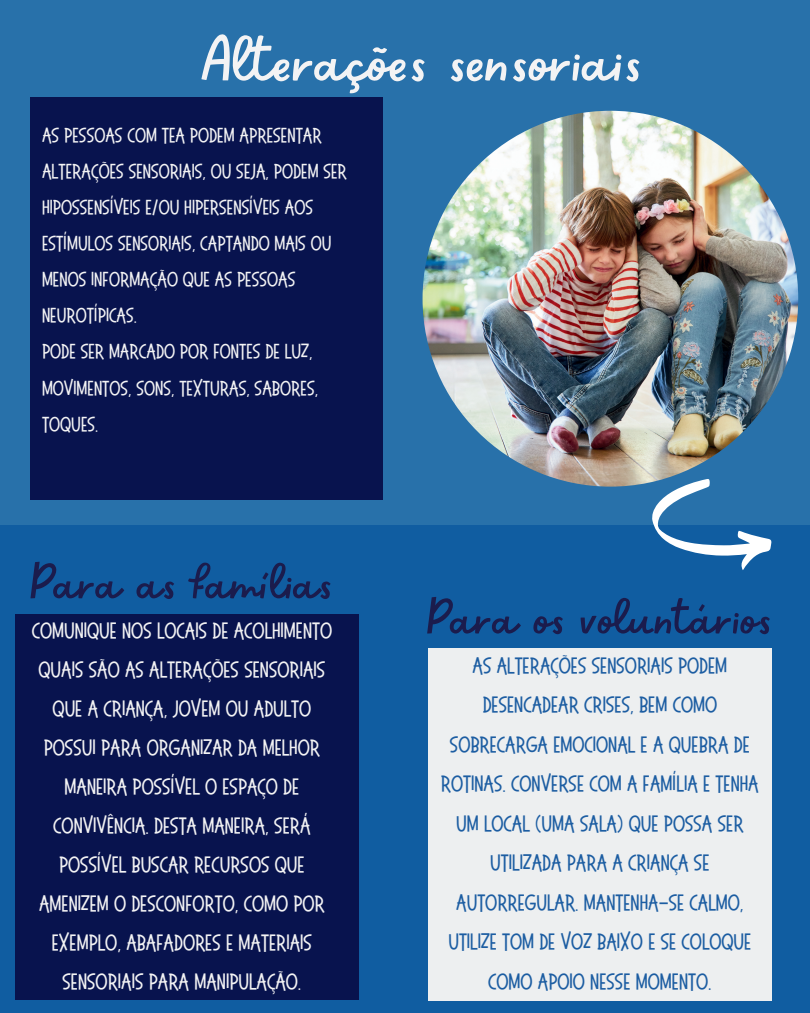
<style>
.page{position:relative;width:810px;height:1013px;background:#fff}
.page>*{position:absolute;margin:0;border:0;box-sizing:border-box;transform-origin:0 0}
.t1{font:70px "Sweet Apricot";color:#f3f3f4}
.t2{font:55px "Sweet Apricot";color:#1b1c4d}
.t3{font:28.4px/39px "Sweet Salty";color:#f3f3f4;text-align:center}
.t4{font:28.4px/39.5px "Sweet Salty";color:#1c5da2;text-align:center}
.t5{font:25.9px/36.1px "Sweet Salty";color:#f3f3f4}
</style>
<div class="page">
<div style="left:0;top:0;width:810px;height:1012px;background:#105da1"></div>
<div style="left:0;top:0;width:810px;height:524px;background:#2871aa"></div>
<div style="left:30px;top:98px;width:352px;height:401px;background:#08134e"></div>
<img style="left:423px;top:111px;width:375px;height:375px;border-radius:50%">
<svg style="left:652px;top:478px;width:120px;height:92px"></svg>
<div style="left:16px;top:614px;width:343px;height:385px;background:#08134e"></div>
<div style="left:428px;top:647px;width:344px;height:353px;background:#edeff0"></div>
<h1 class="t1" style="left:201px;top:19px;width:444px">Alterações sensoriais</h1>
<p class="t5" style="left:42px;top:117px;width:306px">AS PESSOAS COM TEA PODEM APRESENTAR<br>ALTERAÇÕES SENSORIAIS, OU SEJA, PODEM SER<br>HIPOSSENSÍVEIS E/OU HIPERSENSÍVEIS AOS<br>ESTÍMULOS SENSORIAIS, CAPTANDO MAIS OU<br>MENOS INFORMAÇÃO QUE AS PESSOAS<br>NEUROTÍPICAS.<br>PODE SER MARCADO POR FONTES DE LUZ,<br>MOVIMENTOS, SONS, TEXTURAS, SABORES,<br>TOQUES.</p>
<h2 class="t2" style="left:30px;top:550px;width:306px">Para as famílias</h2>
<p class="t3" style="left:32px;top:611px;width:302px">COMUNIQUE NOS LOCAIS DE ACOLHIMENTO<br>QUAIS SÃO AS ALTERAÇÕES SENSORIAIS<br>QUE A CRIANÇA, JOVEM OU ADULTO<br>POSSUI PARA ORGANIZAR DA MELHOR<br>MANEIRA POSSÍVEL O ESPAÇO DE<br>CONVIVÊNCIA. DESTA MANEIRA, SERÁ<br>POSSÍVEL BUSCAR RECURSOS QUE<br>AMENIZEM O DESCONFORTO, COMO POR<br>EXEMPLO, ABAFADORES E MATERIAIS<br>SENSORIAIS PARA MANIPULAÇÃO.</p>
<h2 class="t2" style="left:427px;top:585px;width:348px">Para os voluntários</h2>
<p class="t4" style="left:441px;top:645px;width:319px">AS ALTERAÇÕES SENSORIAIS PODEM<br>DESENCADEAR CRISES, BEM COMO<br>SOBRECARGA EMOCIONAL E A QUEBRA DE<br>ROTINAS. CONVERSE COM A FAMÍLIA E TENHA<br>UM LOCAL (UMA S ALA) QUE POSSA SER<br>UTILIZADA PARA A CRIANÇA SE<br>AUTORREGULAR. MANTENHA-SE CALMO,<br>UTILIZE TOM DE VOZ BAIXO E SE COLOQUE<br>COMO APOIO NESSE MOMENTO.</p>
</div>
